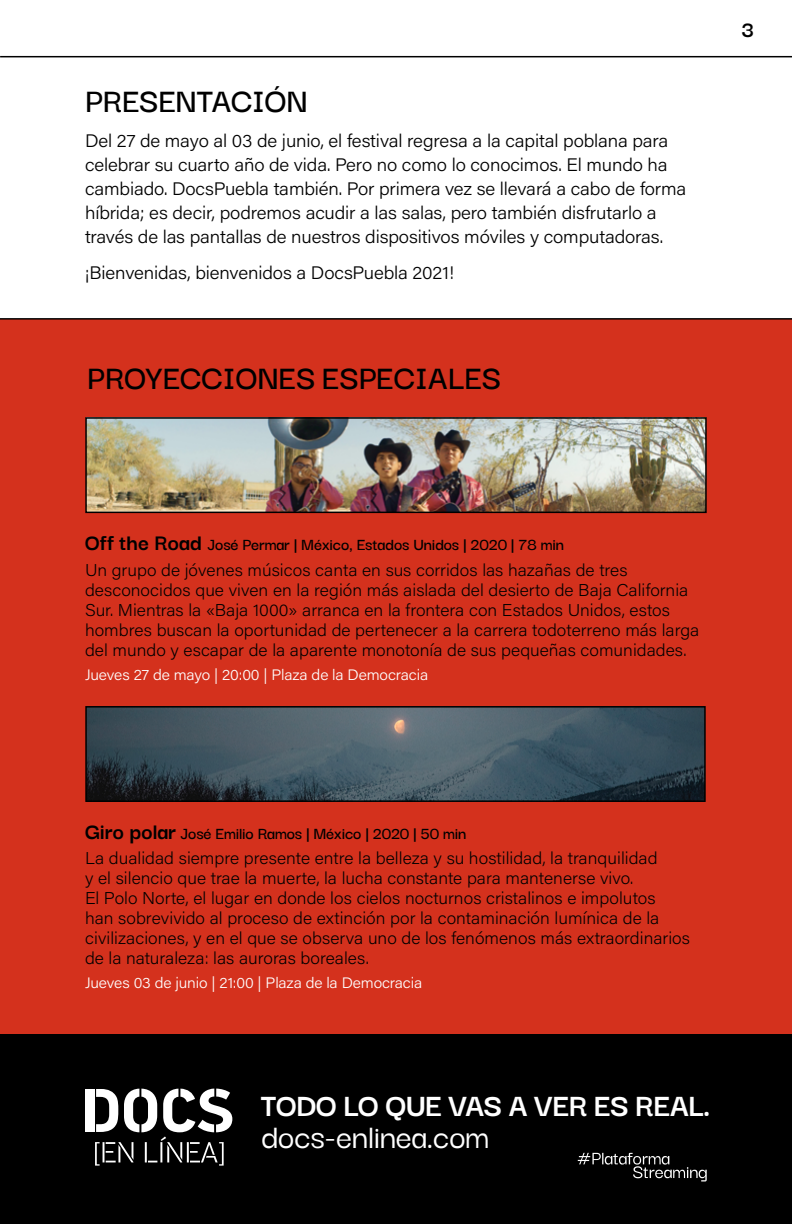
<style>
.page{position:relative;width:792px;height:1224px;background:#fff}
.page>*{position:absolute;margin:0;border:0;box-sizing:border-box;transform-origin:0 0}
.t1{font:600 36px "Darker Grotesque";letter-spacing:-.005em;color:#000}
.t2{font:500 36px "Darker Grotesque";letter-spacing:-.005em;color:#fff}
.t3{font:700 34px "Darker Grotesque";letter-spacing:-.02em;color:#fff}
.t4{font:700 24px "Darker Grotesque";color:#000}
.t5{font:18px/24px "Acumin Variable Concept";letter-spacing:.03em;color:#000}
.t6{font:600 18px "Darker Grotesque";letter-spacing:-.01em;color:#000}
.t7{font:17px/20px "Acumin Variable Concept";letter-spacing:.03em;color:#000}
.t8{font:15px "Acumin Variable Concept";letter-spacing:.03em;color:#fff}
.s1{font-weight:700;font-size:24px}
</style>
<div class="page">
<div style="left:0;top:320px;width:792px;height:904px;background:#d4311d"></div>
<img style="left:88px;top:420px;width:616px;height:90px">
<div style="left:85px;top:417px;width:622px;height:96px;border:2px solid #000"></div>
<img style="left:88px;top:709px;width:615px;height:90px">
<div style="left:85px;top:706px;width:621px;height:96px;border:2px solid #000"></div>
<hr style="left:0;top:318px;width:792px;height:2px;background:#000">
<div style="left:0;top:1034px;width:792px;height:190px;background:#000"></div>
<div style="left:85px;top:1089px;width:9px;height:43px;background:#fff"></div>
<svg style="left:95px;top:1089px;width:137px;height:77px"></svg>
<hr style="left:0;top:56px;width:792px;height:1px;background:#000">
<svg style="left:578px;top:1153px;width:129px;height:28px"></svg>
<h1 class="t1" style="left:85px;top:74px;width:224px">PRESENTACIÓN</h1>
<p class="t5" style="left:85px;top:128px;width:602px">Del 27 de mayo al 03 de junio, el festival regresa a la capital poblana para celebrar su cuarto año de vida. Pero no como lo conocimos. El mundo ha cambiado. DocsPuebla también. Por primera vez se llevará a cabo de forma híbrida; es decir, podremos acudir a las salas, pero también disfrutarlo a través de las pantallas de nuestros dispositivos móviles y computadoras.</p>
<p class="t5" style="left:85px;top:260px;width:370px">¡Bienvenidas, bienvenidos a DocsPuebla 2021!</p>
<h1 class="t1" style="left:87px;top:351px;width:416px">PROYECCIONES ESPECIALES</h1>
<h3 class="t4" style="left:742px;top:12px;width:14px">3</h3>
<p class="t6" style="left:85px;top:531px;width:480px"><span class="s1">Off the Road</span> José Permar | México, Estados Unidos | 2020 | 78 min</p>
<p class="t7" style="left:85px;top:559px;width:615px">Un grupo de jóvenes músicos canta en sus corridos las hazañas de tres desconocidos que viven en la región más aislada del desierto de Baja California Sur. Mientras la «Baja 1000» arranca en la frontera con Estados Unidos, estos hombres buscan la oportunidad de pertenecer a la carrera todoterreno más larga del mundo y escapar de la aparente monotonía de sus pequeñas comunidades.</p>
<p class="t8" style="left:85px;top:664px;width:344px">Jueves 27 de mayo | 20:00 | Plaza de la Democracia</p>
<p class="t6" style="left:85px;top:820px;width:383px"><span class="s1">Giro polar</span> José Emilio Ramos | México | 2020 | 50 min</p>
<p class="t7" style="left:85px;top:848px;width:606px">La dualidad siempre presente entre la belleza y su hostilidad, la tranquilidad<br>y el silencio que trae la muerte, la lucha constante para mantenerse vivo.<br>El Polo Norte, el lugar en donde los cielos nocturnos cristalinos e impolutos<br>han sobrevivido al proceso de extinción por la contaminación lumínica de la civilizaciones, y en el que se observa uno de los fenómenos más extraordinarios de la naturaleza: las auroras boreales.</p>
<p class="t8" style="left:85px;top:973px;width:338px">Jueves 03 de junio | 21:00 | Plaza de la Democracia</p>
<h2 class="t3" style="left:261px;top:1080px;width:451px">TODO LO QUE VAS A VER ES REAL.</h2>
<h1 class="t2" style="left:261px;top:1110px;width:230px">docs-enlinea.com</h1>
</div>
